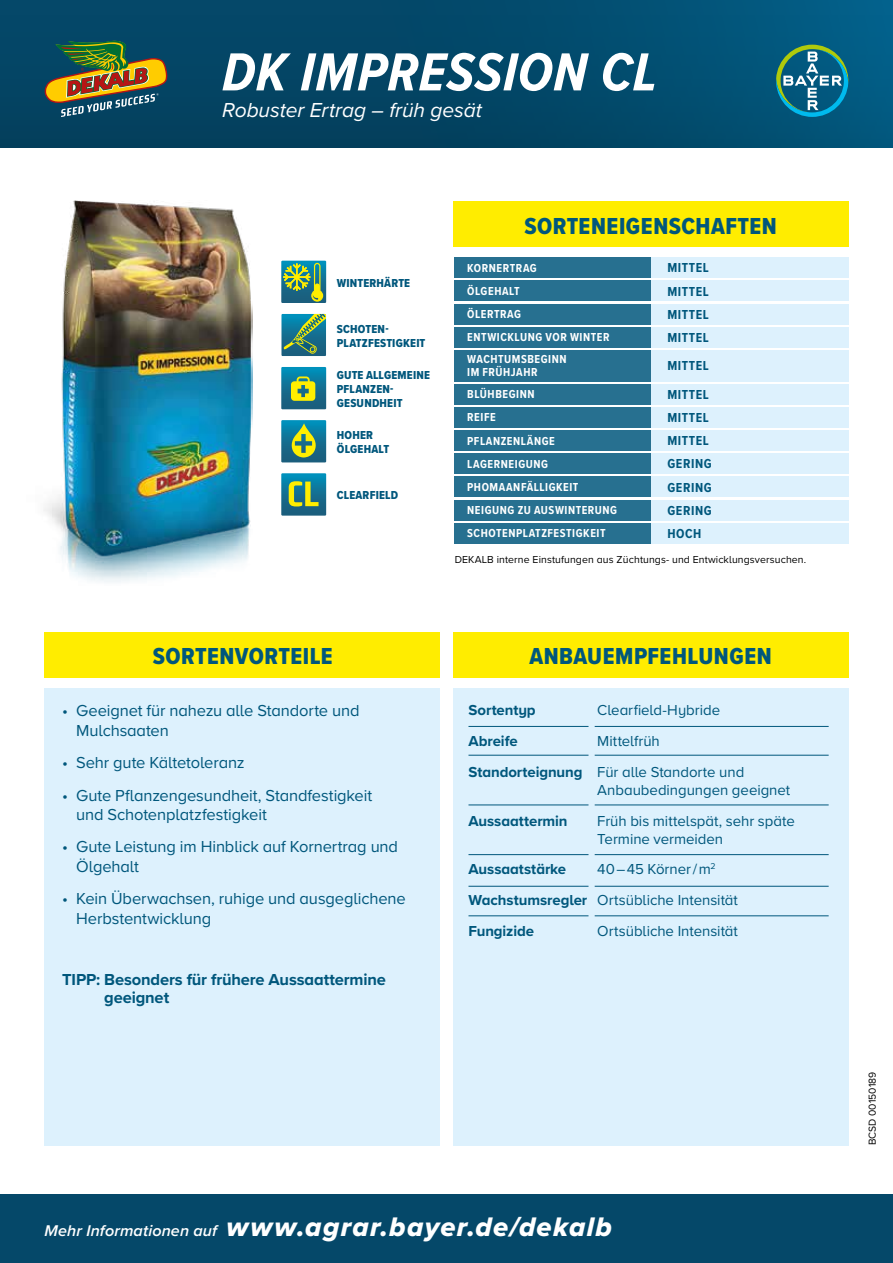
<style>
.page{position:relative;width:893px;height:1263px;background:#fff}
.page>*{position:absolute;margin:0;border:0;box-sizing:border-box;transform-origin:0 0}
.t1{font:italic 700 55.5px "Proxima Nova Cond";letter-spacing:.015em;color:#fff}
.t2{font:27.9px "Proxima Nova Extrabld It";letter-spacing:.045em;color:#fff}
.t3{font:24px "Proxima Nova Cond Extrabld";letter-spacing:.02em;color:#00577c}
.t4{font:italic 21px "Proxima Nova";letter-spacing:-.005em;color:#fff}
.t5{font:16.5px/19.5px "Proxima Nova A";letter-spacing:-.005em;color:#00577c}
.t6{font:700 16.5px/18px "Proxima Nova A";letter-spacing:-.01em;color:#00577c}
.t7{font:15px/30.8px "Proxima Nova A";letter-spacing:-.005em;color:#00577c}
.t8{font:700 15px/30.8px "Proxima Nova A";letter-spacing:-.005em;color:#00577c}
.t9{font:700 13.5px/23.1px "Proxima Nova Cond";letter-spacing:.045em;color:#00577c}
.t10{font:700 12px/23.1px "Proxima Nova Cond";letter-spacing:.05em;color:#fff}
.t11{font:12px/14px "Proxima Nova Cond Extrabld";letter-spacing:.015em;color:#00577c}
.t12{font:10.5px "Proxima Nova A";letter-spacing:.01em;color:#000}
.s1{font-family:"Proxima Nova";font-weight:600;font-style:italic;font-size:16.05px}
</style>
<div class="page">
<div style="left:0;top:1195px;width:893px;height:68px;background:#054869"></div>
<div style="left:45px;top:688px;width:395px;height:457px;background:#ddf1fd"></div>
<div style="left:453px;top:688px;width:395px;height:457px;background:#ddf1fd"></div>
<img style="left:43px;top:200px;width:210px;height:382px">
<div style="left:453px;top:202px;width:395px;height:45px;background:#ffed00"></div>
<div style="left:45px;top:632px;width:395px;height:45px;background:#ffed00"></div>
<div style="left:453px;top:632px;width:395px;height:45px;background:#ffed00"></div>
<hr style="left:468px;top:726px;width:120px;height:1px;background:#00577c">
<hr style="left:595px;top:726px;width:234px;height:1px;background:#00577c">
<hr style="left:468px;top:755px;width:120px;height:1px;background:#00577c">
<hr style="left:595px;top:755px;width:234px;height:1px;background:#00577c">
<hr style="left:468px;top:804px;width:120px;height:1px;background:#00577c">
<hr style="left:595px;top:804px;width:234px;height:1px;background:#00577c">
<hr style="left:468px;top:854px;width:120px;height:1px;background:#00577c">
<hr style="left:595px;top:854px;width:234px;height:1px;background:#00577c">
<hr style="left:468px;top:886px;width:120px;height:1px;background:#00577c">
<hr style="left:595px;top:886px;width:234px;height:1px;background:#00577c">
<hr style="left:468px;top:915px;width:120px;height:1px;background:#00577c">
<hr style="left:595px;top:915px;width:234px;height:1px;background:#00577c">
<div style="left:651px;top:281px;width:197px;height:20px;background:#ddf1fd"></div>
<div style="left:651px;top:257px;width:197px;height:21px;background:#ddf1fd"></div>
<div style="left:651px;top:304px;width:197px;height:20px;background:#ddf1fd"></div>
<div style="left:651px;top:453px;width:197px;height:21px;background:#ddf1fd"></div>
<div style="left:651px;top:500px;width:197px;height:20px;background:#ddf1fd"></div>
<div style="left:651px;top:477px;width:197px;height:20px;background:#ddf1fd"></div>
<div style="left:651px;top:523px;width:197px;height:21px;background:#ddf1fd"></div>
<div style="left:651px;top:430px;width:197px;height:21px;background:#ddf1fd"></div>
<div style="left:651px;top:407px;width:197px;height:21px;background:#ddf1fd"></div>
<div style="left:651px;top:384px;width:197px;height:20px;background:#ddf1fd"></div>
<div style="left:651px;top:350px;width:197px;height:31px;background:#ddf1fd"></div>
<div style="left:651px;top:327px;width:197px;height:21px;background:#ddf1fd"></div>
<svg style="left:281px;top:367px;width:46px;height:43px;background:#4b927b"></svg>
<svg style="left:281px;top:313px;width:45px;height:43px;background:#3c877f"></svg>
<svg style="left:281px;top:260px;width:46px;height:43px;background:#579773"></svg>
<svg style="left:281px;top:420px;width:46px;height:43px;background:#49917d"></svg>
<div style="left:455px;top:281px;width:196px;height:20px;background:#277090"></div>
<div style="left:455px;top:430px;width:196px;height:21px;background:#277090"></div>
<div style="left:455px;top:407px;width:196px;height:21px;background:#277090"></div>
<div style="left:455px;top:453px;width:196px;height:21px;background:#277090"></div>
<div style="left:455px;top:500px;width:196px;height:20px;background:#277090"></div>
<div style="left:455px;top:304px;width:196px;height:20px;background:#277090"></div>
<div style="left:455px;top:327px;width:196px;height:21px;background:#277090"></div>
<div style="left:455px;top:350px;width:196px;height:31px;background:#277090"></div>
<div style="left:455px;top:384px;width:196px;height:20px;background:#277090"></div>
<div style="left:455px;top:477px;width:196px;height:20px;background:#277090"></div>
<div style="left:455px;top:523px;width:196px;height:21px;background:#277090"></div>
<div style="left:455px;top:257px;width:196px;height:21px;background:#277090"></div>
<svg style="left:281px;top:473px;width:46px;height:43px;background:#448e7f"></svg>
<svg style="left:0;top:0;width:893px;height:148px;background:#02496a"></svg>
<svg style="left:45px;top:41px;width:122px;height:76px;background:#5b6b47"></svg>
<svg style="left:776px;top:45px;width:72px;height:72px;background:#2c7d8b"></svg>
<h1 class="t1" style="left:222px;top:31px;width:437px">DK IMPRESSION CL</h1>
<p class="t4" style="left:222px;top:94px;width:261px">Robuster Ertrag – früh gesät</p>
<p class="t11" style="left:337px;top:275px;width:75px">WINTERHÄRTE</p>
<p class="t11" style="left:337px;top:322px;width:90px">SCHOTEN-<br>PLATZFESTIGKEIT</p>
<p class="t11" style="left:337px;top:368px;width:95px">GUTE ALLGEMEINE<br>PFLANZEN-<br>GESUNDHEIT</p>
<p class="t11" style="left:337px;top:428px;width:54px">HOHER<br>ÖLGEHALT</p>
<p class="t11" style="left:337px;top:488px;width:63px">CLEARFIELD</p>
<h3 class="t3" style="left:524px;top:208px;width:254px">SORTENEIGENSCHAFTEN</h3>
<p class="t10" style="left:467px;top:256px;width:71px">KORNERTRAG</p>
<p class="t10" style="left:467px;top:279px;width:54px">ÖLGEHALT</p>
<p class="t10" style="left:467px;top:302px;width:144px">ÖLERTRAG<br>ENTWICKLUNG VOR WINTER</p>
<p class="t10" style="left:467px;top:352px;width:101px;line-height:13.5px">WACHTUMSBEGINN<br>IM FRÜHJAHR</p>
<p class="t10" style="left:467px;top:382px;width:69px">BLÜHBEGINN</p>
<p class="t10" style="left:467px;top:406px;width:30px">REIFE</p>
<p class="t10" style="left:467px;top:452px;width:82px">LAGERNEIGUNG</p>
<p class="t10" style="left:467px;top:498px;width:151px">NEIGUNG ZU AUSWINTERUNG</p>
<p class="t10" style="left:467px;top:429px;width:89px">PFLANZENLÄNGE</p>
<p class="t10" style="left:467px;top:475px;width:113px">PHOMAANFÄLLIGKEIT</p>
<p class="t10" style="left:467px;top:521px;width:140px">SCHOTENPLATZFESTIGKEIT</p>
<p class="t9" style="left:667px;top:256px;width:43px">MITTEL</p>
<p class="t9" style="left:667px;top:302px;width:43px">MITTEL</p>
<p class="t9" style="left:667px;top:279px;width:43px">MITTEL</p>
<p class="t9" style="left:667px;top:325px;width:90px">MITTEL - ZÜGIG</p>
<p class="t9" style="left:667px;top:354px;width:33px">FRÜH</p>
<p class="t9" style="left:667px;top:354px;width:43px">MITTEL</p>
<p class="t9" style="left:667px;top:382px;width:33px">FRÜH</p>
<p class="t9" style="left:667px;top:382px;width:43px">MITTEL</p>
<p class="t9" style="left:667px;top:406px;width:43px">MITTEL</p>
<p class="t9" style="left:667px;top:429px;width:84px">MITTEL- HOCH</p>
<p class="t9" style="left:667px;top:452px;width:46px">GERING<br>GERING</p>
<p class="t9" style="left:667px;top:521px;width:36px">HOCH</p>
<p class="t12" style="left:455px;top:551px;width:353px">DEKALB interne Einstufungen aus Züchtungs- und Entwicklungsversuchen.</p>
<h3 class="t3" style="left:153px;top:638px;width:181px">SORTENVORTEILE</h3>
<h3 class="t3" style="left:529px;top:638px;width:244px">ANBAUEMPFEHLUNGEN</h3>
<p class="t5" style="left:76px;top:700px;width:285px;text-indent:-14px">• Geeignet für nahezu alle Standorte und<br>Mulchsaaten</p>
<p class="t5" style="left:62px;top:752px;width:184px">• Sehr gute Kältetoleranz</p>
<p class="t5" style="left:76px;top:784px;width:298px;text-indent:-14px">• Gute Pflanzengesundheit, Standfestigkeit und Schotenplatzfestigkeit</p>
<p class="t5" style="left:76px;top:836px;width:323px;text-indent:-14px">• Gute Leistung im Hinblick auf Kornertrag und<br>Ölgehalt</p>
<p class="t5" style="left:76px;top:888px;width:331px;text-indent:-14px">• Kein Überwachsen, ruhige und ausgeglichene<br>Herbstentwicklung</p>
<p class="t6" style="left:104px;top:970px;width:283px;text-indent:-42px">TIPP: Besonders für frühere Aussaattermine geeignet</p>
<p class="t8" style="left:468px;top:695px;width:116px">Sortentyp<br>Abreife<br>Standorteignung</p>
<p class="t8" style="left:468px;top:805px;width:101px">Aussaattermin</p>
<p class="t8" style="left:468px;top:854px;width:120px">Aussaatstärke<br>Wachstumsregler<br>Fungizide</p>
<p class="t7" style="left:597px;top:694px;width:148px">Clearfield-Hybride<br>Mittelfrüh<br>Für alle Standorte und</p>
<p class="t7" style="left:597px;top:774px;width:199px">Anbaubedingungen geeignet<br>Früh bis mittelspät, sehr späte</p>
<p class="t7" style="left:597px;top:822px;width:142px">Termine vermeiden<br>40 – 45 Körner / m<sup>2<br></sup>Ortsübliche Intensität<br>Ortsübliche Intensität</p>
<h2 class="t2" style="left:45px;top:1205px;width:569px"><span class="s1">Mehr Informationen auf</span> www.agrar.bayer.de/dekalb</h2>
<p class="t12" style="left:864px;top:1145px;width:75px;rotate:-90deg">BCSD 00150189</p>
</div>
